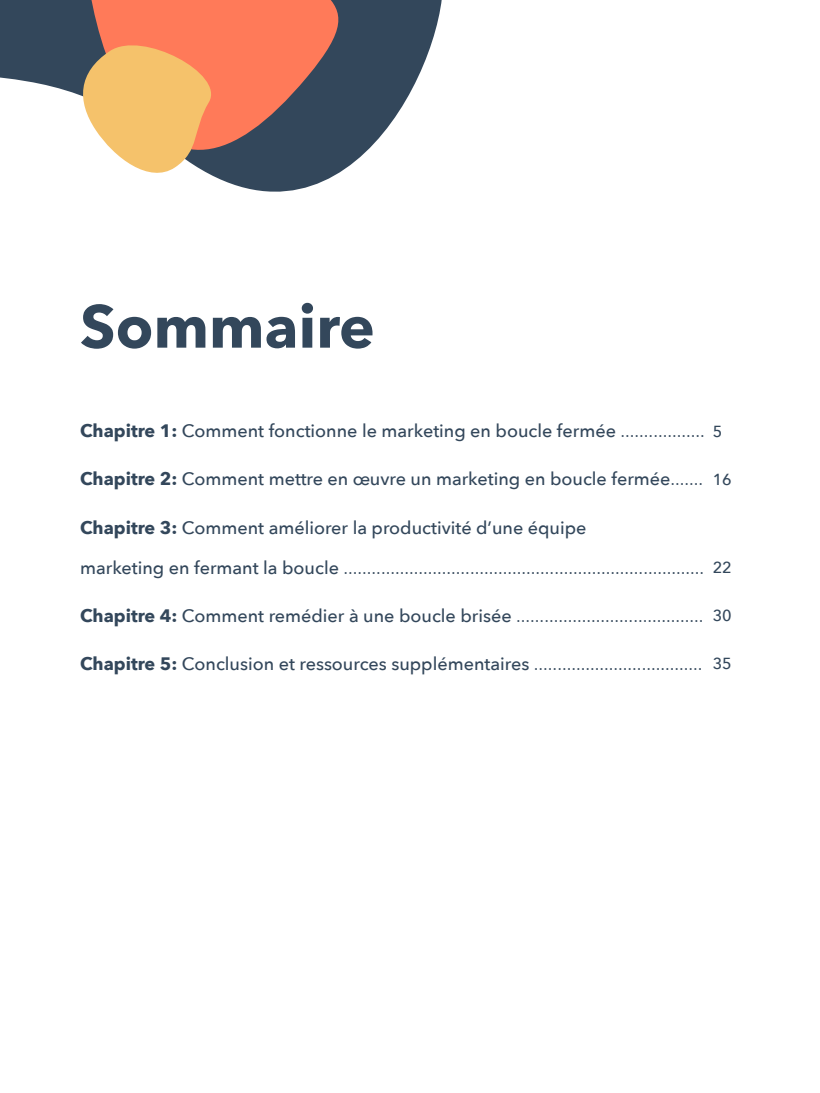
<style>
.page{position:relative;width:820px;height:1093px;background:#fff}
.page>*{position:absolute;margin:0;border:0;box-sizing:border-box;transform-origin:0 0}
.t1{font:700 60px "Avenir Next";color:#33475b}
.t2{font:500 18px "Avenir Next";color:#33475b}
.t3{font:18px "Avenir Next";color:#33475b}
.t4{font:500 16px "Avenir Next";color:#33475b}
.s1{font-weight:700}
.s2{font-weight:400}
.s3{font-weight:500}
</style>
<div class="page">
<svg style="left:0;top:0;width:442px;height:192px"></svg>
<svg style="left:72px;top:0;width:315px;height:173px;background:#976560"></svg>
<svg style="left:77px;top:30px;width:148px;height:154px"></svg>
<h1 class="t1" style="left:80px;top:290px;width:296px">Sommaire</h1>
<p class="t2" style="left:80px;top:416px;width:626px"><span class="s1">Chapitre 1:</span> Comment fonctionne le marketing en boucle fermée <span class="s2">..................</span></p>
<p class="t2" style="left:80px;top:464px;width:624px"><span class="s1">Chapitre 2:</span> Comment mettre en œuvre un marketing en boucle fermée<span class="s2">.......</span></p>
<p class="t2" style="left:80px;top:512px;width:507px"><span class="s1">Chapitre 3:</span> Comment améliorer la productivité d’une équipe</p>
<p class="t3" style="left:80px;top:552px;width:625px"><span class="s3">marketing en fermant la boucle</span> .............................................................................</p>
<p class="t3" style="left:80px;top:600px;width:624px"><span class="s1">Chapitre 4:</span> <span class="s3">Comment remédier à une boucle brisée</span> ........................................</p>
<p class="t2" style="left:80px;top:648px;width:623px"><span class="s1">Chapitre 5:</span> Conclusion et ressources supplémentaires <span class="s2">....................................</span></p>
<p class="t4" style="left:712px;top:418px;width:11px">5</p>
<p class="t4" style="left:712px;top:466px;width:21px">16</p>
<p class="t4" style="left:712px;top:554px;width:21px">22</p>
<p class="t4" style="left:712px;top:602px;width:21px">30</p>
<p class="t4" style="left:712px;top:650px;width:21px">35</p>
</div>
